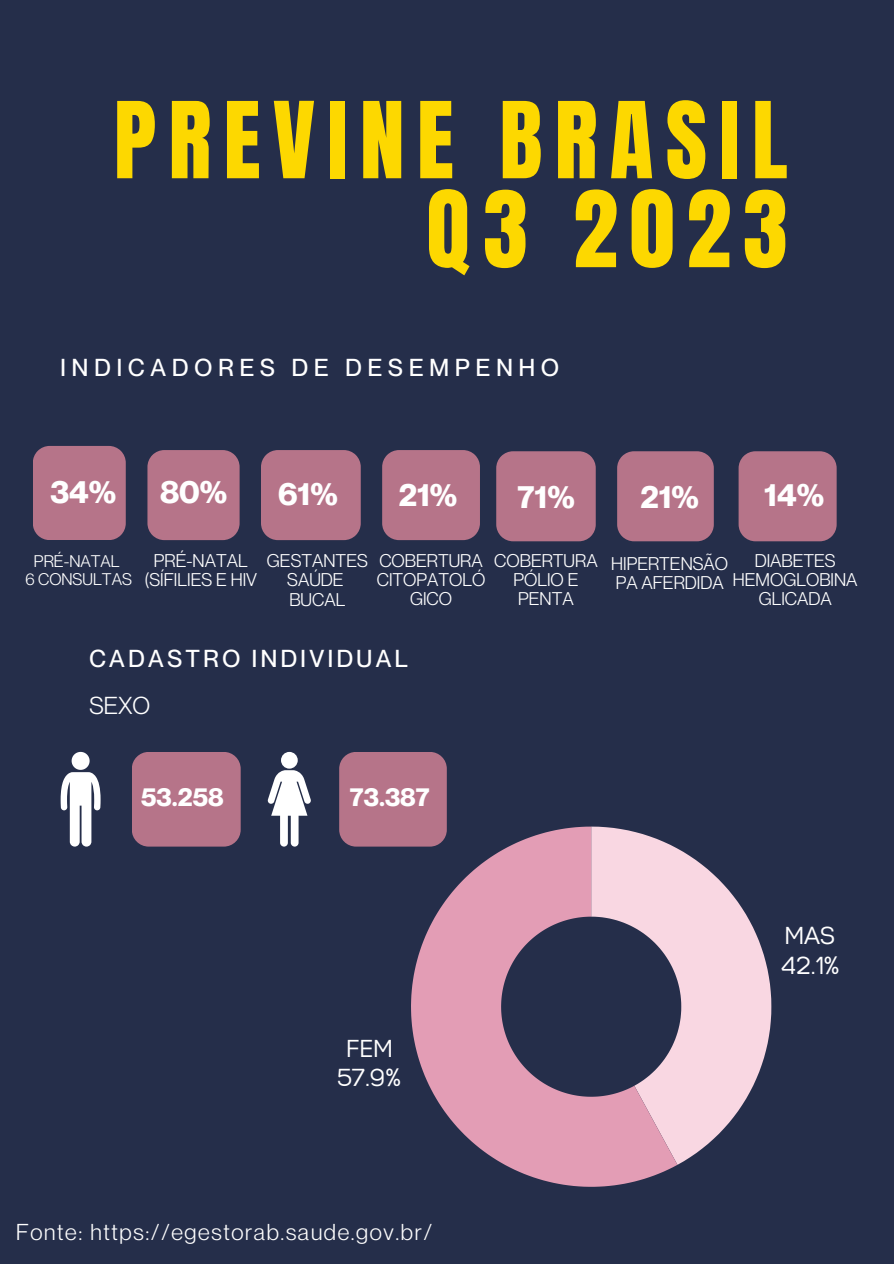
<style>
.page{position:relative;width:894px;height:1264px;background:#fff}
.page>*{position:absolute;margin:0;border:0;box-sizing:border-box;transform-origin:0 0}
.t1{font:90px/88.8px "Anton";letter-spacing:.135em;color:#fdd800;text-align:right}
.t2{font:700 31.5px "Neue Montreal";color:#fff}
.t3{font:700 25.5px "Neue Montreal";color:#fff}
.t4{font:24.45px/29.1px "Gabriel Sans Cond";color:#fff;text-align:center}
.t5{font:500 24px "Neue Montreal";letter-spacing:.25em;color:#fff}
.t6{font:500 24px "Neue Montreal";letter-spacing:.145em;color:#fff}
.t7{font:24px "Neue Montreal";color:#fff}
.t8{font:22.5px "Neue Montreal";letter-spacing:.07em;color:#fff}
.t9{font:18px/19.2px "Neue Montreal";color:#fff;text-align:center}
.t10{font:16.5px "Neue Montreal";color:#fff}
</style>
<div class="page">
<div style="left:0;top:0;width:893px;height:1263px;background:#252e4a"></div>
<div style="left:33px;top:446px;width:93px;height:94px;background:#b67489"></div>
<div style="left:261px;top:450px;width:99px;height:90px;background:#b67489"></div>
<div style="left:147px;top:450px;width:92px;height:90px;background:#b67489"></div>
<div style="left:382px;top:450px;width:98px;height:90px;background:#b67489"></div>
<div style="left:496px;top:451px;width:99px;height:90px;background:#b67489"></div>
<div style="left:617px;top:451px;width:96px;height:90px;background:#b67489"></div>
<svg style="left:61px;top:752px;width:40px;height:94px"></svg>
<div style="left:132px;top:752px;width:108px;height:94px;background:#b67489;border-radius:17px"></div>
<div style="left:281px;top:752px;width:17px;height:16px;background:#fff;border-radius:50%"></div>
<svg style="left:268px;top:770px;width:42px;height:76px"></svg>
<div style="left:339px;top:752px;width:107px;height:94px;background:#b67489;border-radius:17px"></div>
<svg style="left:677px;top:848px;width:94px;height:316px;fill:#f9d7e2"></svg>
<svg style="left:411px;top:826px;width:266px;height:360px;fill:#e39db5"></svg>
<div style="left:738px;top:451px;width:98px;height:90px;background:#b67489"></div>
<h1 class="t1" style="left:114px;top:97px;width:675px">PREVINE BRASIL<br>Q3 2023</h1>
<h3 class="t5" style="left:61px;top:352px;width:499px">INDICADORES DE DESEMPENHO</h3>
<h2 class="t2" style="left:50px;top:472px;width:67px">34%</h2>
<p class="t2" style="left:160px;top:472px;width:69px">80%</p>
<h2 class="t2" style="left:278px;top:474px;width:61px">61%</h2>
<h2 class="t2" style="left:398px;top:476px;width:60px">21%</h2>
<p class="t2" style="left:517px;top:477px;width:59px">71%</p>
<p class="t2" style="left:640px;top:477px;width:60px">21%</p>
<p class="t2" style="left:764px;top:476px;width:61px">14%</p>
<h2 class="t10" style="left:34px;top:551px;width:87px">PRÉ-NATAL</h2>
<h2 class="t10" style="left:25px;top:569px;width:108px">6 CONSULTAS</h2>
<h2 class="t9" style="left:144px;top:551px;width:114px">PRÉ-NATAL (SÍFILIES E HIV</h2>
<h2 class="t9" style="left:267px;top:551px;width:102px">GESTANTES<br>SAÚDE</h2>
<p class="t9" style="left:289px;top:589px;width:57px">BUCAL</p>
<p class="t9" style="left:376px;top:550px;width:110px">COBERTURA<br>CITOPATOLÓ<br>GICO</p>
<p class="t9" style="left:494px;top:550px;width:105px">COBERTURA<br>PÓLIO E<br>PENTA</p>
<p class="t9" style="left:611px;top:553px;width:118px;text-align:left">HIPERTENSÃO<br>PA AFERDIDA</p>
<h5 class="t9" style="left:732px;top:550px;width:126px">DIABETES<br>HEMOGLOBINA<br>GLICADA</h5>
<p class="t6" style="left:89px;top:644px;width:320px">CADASTRO INDIVIDUAL</p>
<p class="t7" style="left:89px;top:690px;width:62px">SEXO</p>
<h3 class="t3" style="left:141px;top:781px;width:84px">53.258</h3>
<h4 class="t3" style="left:350px;top:781px;width:81px">73.387</h4>
<h3 class="t4" style="left:337px;top:1035px;width:65px">FEM<br>57.9%</h3>
<p class="t8" style="left:16px;top:1217px;width:417px">Fonte: https://egestorab.saude.gov.br/</p>
<h3 class="t4" style="left:781px;top:922px;width:59px;line-height:29.7px;text-align:left">MAS<br>42.1%</h3>
</div>
